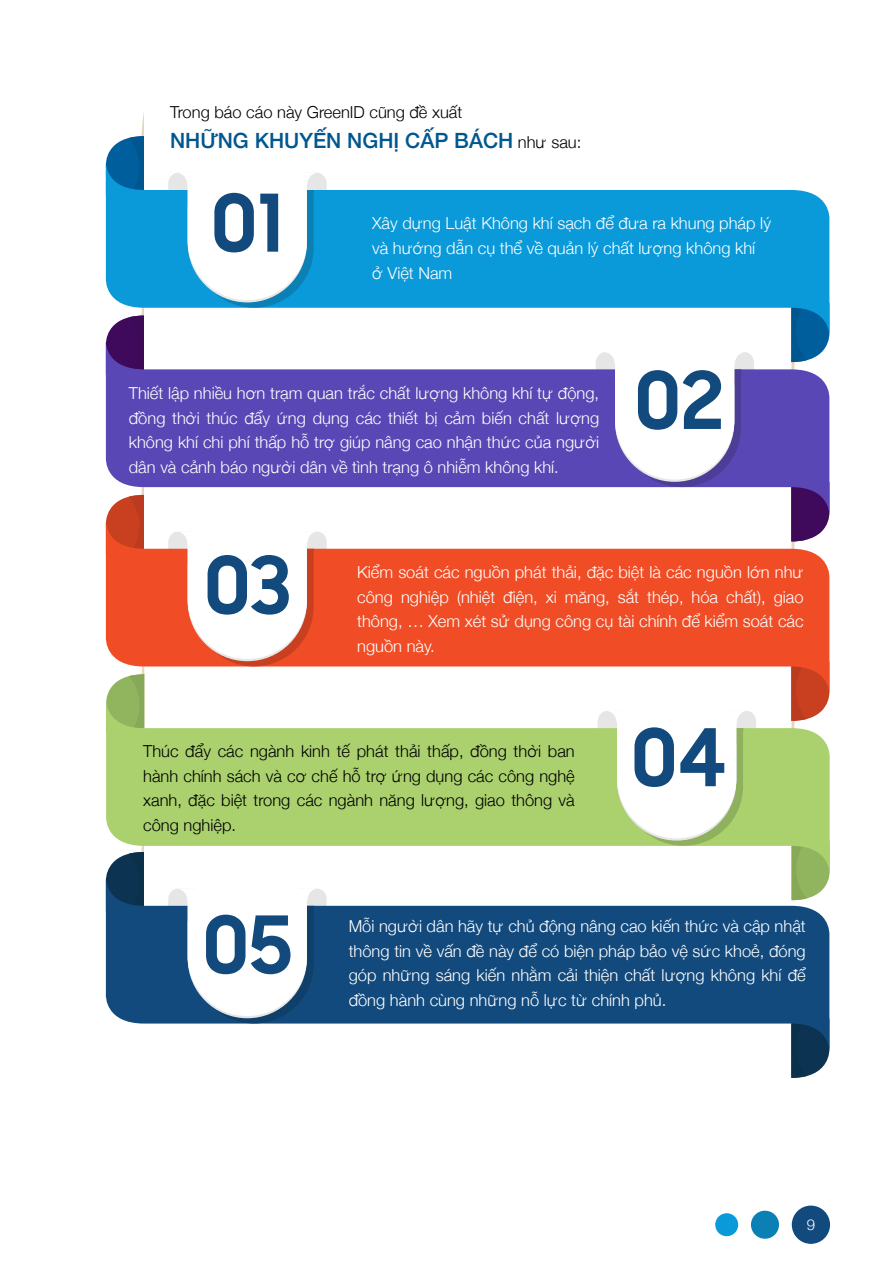
<style>
.page{position:relative;width:893px;height:1263px;background:#fff}
.page>*{position:absolute;margin:0;border:0;box-sizing:border-box;transform-origin:0 0}
.t1{font:700 79.5px "i Ciel Samsung Sharp Sans";color:#124a7d}
.t2{font:500 21px "Helvetica Neue";color:#00578f}
.t3{font:300 16.5px/24.6px "Helvetica Neue";color:#fff;text-align:justify}
.t4{font:300 16.5px/24.6px "Helvetica Neue";color:#000;text-align:justify}
.t5{font:300 15px "Helvetica Neue";color:#fff}
.s1{font-weight:300;font-size:16.5px;color:#000}
</style>
<div class="page">
<div style="left:105px;top:548px;width:725px;height:119px;background:#f04d26"></div>
<svg style="left:782px;top:633px;width:48px;height:67px;background:#e35b3b"></svg>
<svg style="left:168px;top:531px;width:159px;height:135px"></svg>
<div style="left:105px;top:905px;width:725px;height:119px;background:#124a7d"></div>
<svg style="left:789px;top:1018px;width:41px;height:60px;background:#2f5370"></svg>
<svg style="left:168px;top:888px;width:159px;height:135px"></svg>
<svg style="left:105px;top:515px;width:48px;height:78px;background:#e55a3a"></svg>
<svg style="left:105px;top:369px;width:725px;height:146px;fill:#5947b5"></svg>
<svg style="left:782px;top:454px;width:48px;height:123px"></svg>
<svg style="left:596px;top:352px;width:158px;height:135px"></svg>
<svg style="left:105px;top:336px;width:48px;height:77px;background:#6247a2"></svg>
<svg style="left:105px;top:190px;width:725px;height:146px;fill:#0a99d9"></svg>
<svg style="left:782px;top:274px;width:48px;height:124px"></svg>
<svg style="left:105px;top:112px;width:48px;height:122px"></svg>
<svg style="left:168px;top:173px;width:159px;height:135px"></svg>
<svg style="left:105px;top:874px;width:48px;height:76px;background:#27547d"></svg>
<svg style="left:782px;top:874px;width:48px;height:75px"></svg>
<svg style="left:106px;top:700px;width:724px;height:174px;fill:#abd16e"></svg>
<svg style="left:105px;top:643px;width:48px;height:129px"></svg>
<svg style="left:598px;top:711px;width:158px;height:135px"></svg>
<div style="left:792px;top:1205px;width:38px;height:39px;background:#124a7d;border-radius:50%"></div>
<div style="left:751px;top:1211px;width:28px;height:28px;background:#0a80b5;border-radius:50%"></div>
<div style="left:715px;top:1213px;width:23px;height:23px;background:#0a99d9;border-radius:50%"></div>
<p class="t4" style="left:170px;top:99px;width:294px">Trong báo cáo này GreenID cũng đề xuất</p>
<p class="t2" style="left:170px;top:124px;width:413px">NHỮNG KHUYẾN NGHỊ CẤP BÁCH <span class="s1">như sau:</span></p>
<h1 class="t1" style="left:211px;top:162px;width:75px">01</h1>
<p class="t3" style="left:372px;top:210px;width:400px;text-align:left">Xây dựng Luật Không khí sạch để đưa ra khung pháp lý và hướng dẫn cụ thể về quản lý chất lượng không khí<br>ở Việt Nam</p>
<p class="t3" style="left:129px;top:380px;width:472px">Thiết lập nhiều hơn trạm quan trắc chất lượng không khí tự động, đồng thời thúc đẩy ứng dụng các thiết bị cảm biến chất lượng không khí chi phí thấp hỗ trợ giúp nâng cao nhận thức của người dân và cảnh báo người dân về tình trạng ô nhiễm không khí.</p>
<h1 class="t1" style="left:634px;top:339px;width:91px">02</h1>
<h1 class="t1" style="left:204px;top:524px;width:88px">03</h1>
<p class="t3" style="left:357px;top:559px;width:448px">Kiểm soát các nguồn phát thải, đặc biệt là các nguồn lớn như công nghiệp (nhiệt điện, xi măng, sắt thép, hóa chất), giao thông, … Xem xét sử dụng công cụ tài chính để kiểm soát các nguồn này.</p>
<p class="t4" style="left:143px;top:738px;width:433px">Thúc đẩy các ngành kinh tế phát thải thấp, đồng thời ban hành chính sách và cơ chế hỗ trợ ứng dụng các công nghệ xanh, đặc biệt trong các ngành năng lượng, giao thông và công nghiệp.</p>
<h1 class="t1" style="left:631px;top:696px;width:98px">04</h1>
<h1 class="t1" style="left:202px;top:884px;width:91px">05</h1>
<p class="t3" style="left:349px;top:913px;width:459px">Mỗi người dân hãy tự chủ động nâng cao kiến thức và cập nhật thông tin về vấn đề này để có biện pháp bảo vệ sức khoẻ, đóng góp những sáng kiến nhằm cải thiện chất lượng không khí để đồng hành cùng những nỗ lực từ chính phủ.</p>
<p class="t5" style="left:807px;top:1212px;width:10px">9</p>
</div>
